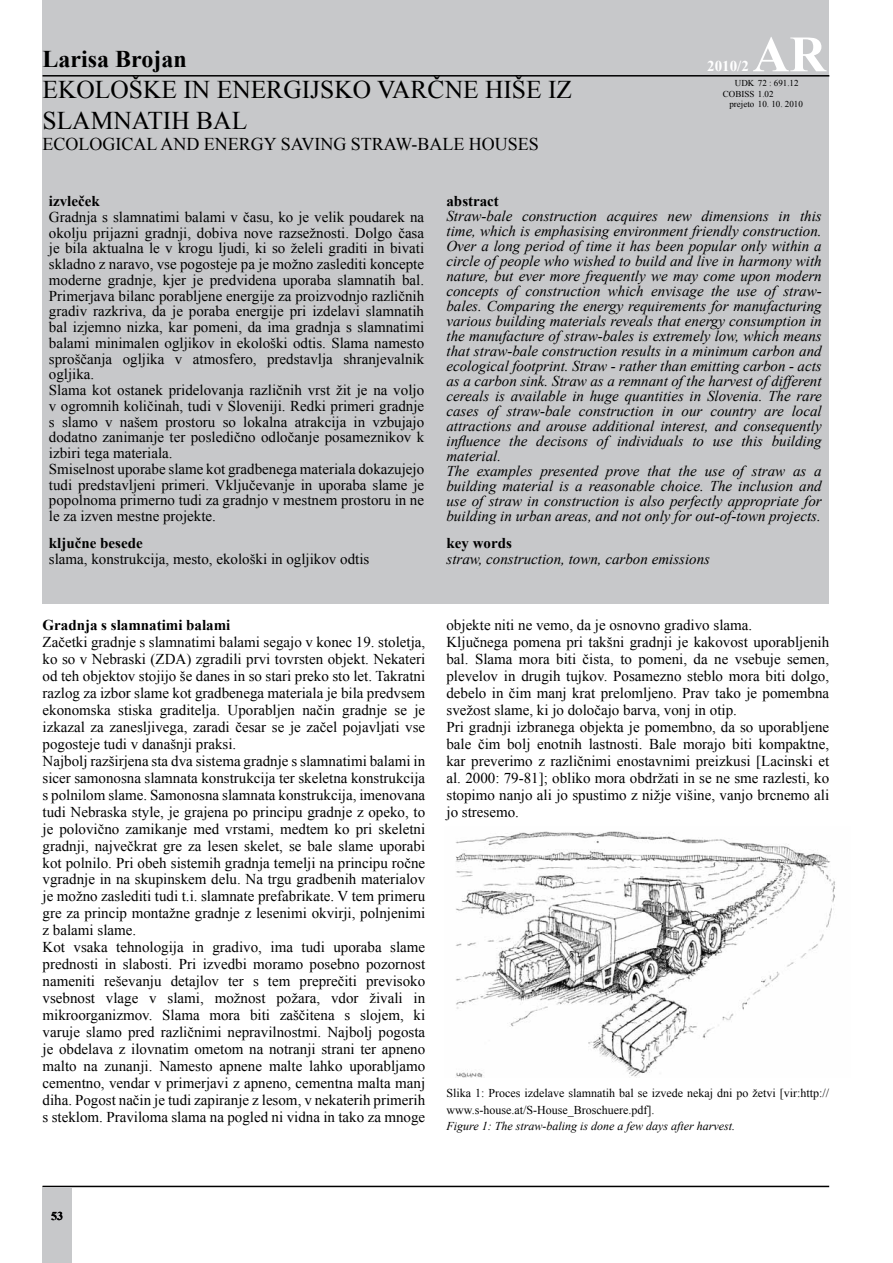
<style>
.page{position:relative;width:893px;height:1263px;background:#fff}
.page>*{position:absolute;margin:0;border:0;box-sizing:border-box;transform-origin:0 0}
.t1{font:700 51px "Times New Roman";color:#fff}
.t2{font:25.5px "Times New Roman";color:#000}
.t3{font:700 24px "Times New Roman";color:#000}
.t4{font:18px "Times New Roman";color:#000}
.t5{font:15px/17px "Times New Roman";color:#000}
.t6{font:italic 15px/15px "Times New Roman";color:#000}
.t7{font:700 15px "Times New Roman";color:#fff}
.t8{font:12px/16.5px "Times New Roman";color:#000}
.t9{font:700 12px "Times New Roman";color:#000}
.t10{font:9px/10.8px "Times New Roman";color:#000}
.s1{font-weight:700}
.s2{font-weight:700;font-style:normal}
.s3{font-style:italic}
</style>
<div class="page">
<hr style="left:43px;top:1186px;width:786px;height:1px;background:#000">
<div style="left:43px;top:1187px;width:29px;height:76px;background:#c7c8ca"></div>
<div style="left:43px;top:0;width:786px;height:604px;background:#c7c8ca"></div>
<hr style="left:43px;top:75px;width:786px;height:2px;background:#000">
<img style="left:455px;top:831px;width:380px;height:246px">
<p class="t3" style="left:43px;top:42px;width:146px">Larisa Brojan</p>
<p class="t2" style="left:43px;top:72px;width:34px">Ekološke</p>
<p class="t2" style="left:183px;top:72px;width:50px">in energijsko</p>
<p class="t2" style="left:377px;top:72px;width:18px">varčne</p>
<p class="t2" style="left:485px;top:72px;width:15px">hiše</p>
<p class="t2" style="left:548px;top:72px;width:13px">iz</p>
<p class="t2" style="left:43px;top:103px;width:18px">slamnatih</p>
<p class="t2" style="left:196px;top:103px;width:18px">bal</p>
<p class="t4" style="left:43px;top:132px;width:498px">ECOLOGICAL AND ENERGY SAVING STRAW-BALE HOUSES</p>
<p class="t1" style="left:753px;top:19px;width:75px">AR</p>
<p class="t10" style="left:729px;top:88px;width:75px;text-indent:-7px">COBISS 1.02<br>prejeto 10. 10. 2010</p>
<p class="t7" style="left:707px;top:56px;width:43px">2010/2</p>
<p class="t10" style="left:735px;top:77px;width:65px">UDK 72 : 691.12</p>
<p class="t5" style="left:49px;top:193px;width:377px;line-height:15.8px"><span class="s1">izvleček<br></span>Gradnja s slamnatimi balami v času, ko je velik poudarek na okolju prijazni gradnji, dobiva nove razsežnosti. Dolgo časa je bila aktualna le v krogu ljudi, ki so želeli graditi in bivati skladno z naravo, vse pogosteje pa je možno zaslediti koncepte moderne gradnje, kjer je predvidena uporaba slamnatih bal.<br>Primerjava bilanc porabljene energije za proizvodnjo različnih gradiv razkriva, da je poraba energije pri izdelavi slamnatih bal izjemno nizka, kar pomeni, da ima gradnja s slamnatimi balami minimalen ogljikov in ekološki odtis. Slama namesto sproščanja ogljika v atmosfero, predstavlja shranjevalnik ogljika.<br>Slama kot ostanek pridelovanja različnih vrst žit je na voljo v ogromnih količinah, tudi v Sloveniji. Redki primeri gradnje s slamo v našem prostoru so lokalna atrakcija in vzbujajo dodatno zanimanje ter posledično odločanje posameznikov k izbiri tega materiala.<br>Smiselnost uporabe slame kot gradbenega materiala dokazujejo tudi predstavljeni primeri. Vključevanje in uporaba slame je popolnoma primerno tudi za gradnjo v mestnem prostoru in ne le za izven mestne projekte.</p>
<p class="t6" style="left:446px;top:193px;width:377px"><span class="s2">abstract<br></span>Straw-bale construction acquires new dimensions in this time, which is emphasising environment friendly construction.<br>Over a long period of time it has been popular only within a circle of people who wished to build and live in harmony with nature, but ever more frequently we may come upon modern concepts of construction which envisage the use of straw&shy;bales. Comparing the energy requirements for manufacturing various building materials reveals that energy consumption in the manufacture of straw-bales is extremely low, which means that straw-bale construction results in a minimum carbon and ecological footprint. Straw - rather than emitting carbon - acts as a carbon sink. Straw as a remnant of the harvest of different cereals is available in huge quantities in Slovenia. The rare cases of straw-bale construction in our country are local attractions and arouse additional interest, and consequently influence the decisons of individuals to use this building material.<br>The examples presented prove that the use of straw as a building material is a reasonable choice. The inclusion and use of straw in construction is also perfectly appropriate for building in urban areas, and not only for out-of-town projects.</p>
<p class="t5" style="left:49px;top:534px;width:322px;line-height:16.5px"><span class="s1">ključne besede<br></span>slama, konstrukcija, mesto, ekološki in ogljikov odtis</p>
<p class="t6" style="left:446px;top:534px;width:265px;line-height:16.5px"><span class="s2">key words<br></span>straw, construction, town, carbon emissions</p>
<p class="t5" style="left:43px;top:616px;width:384px"><span class="s1">Gradnja s slamnatimi balami<br></span>Začetki gradnje s slamnatimi balami segajo v konec 19. stoletja, ko so v Nebraski (ZDA) zgradili prvi tovrsten objekt. Nekateri od teh objektov stojijo še danes in so stari preko sto let. Takratni razlog za izbor slame kot gradbenega materiala je bila predvsem ekonomska stiska graditelja. Uporabljen način gradnje se je izkazal za zanesljivega, zaradi česar se je začel pojavljati vse pogosteje tudi v današnji praksi.<br>Najbolj razširjena sta dva sistema gradnje s slamnatimi balami in sicer samonosna slamnata konstrukcija ter skeletna konstrukcija s polnilom slame. Samonosna slamnata konstrukcija, imenovana tudi Nebraska style, je grajena po principu gradnje z opeko, to je polovično zamikanje med vrstami, medtem ko pri skeletni gradnji, največkrat gre za lesen skelet, se bale slame uporabi kot polnilo. Pri obeh sistemih gradnja temelji na principu ročne vgradnje in na skupinskem delu. Na trgu gradbenih materialov je možno zaslediti tudi t.i. slamnate prefabrikate. V tem primeru gre za princip montažne gradnje z lesenimi okvirji, polnjenimi z balami slame.<br>Kot vsaka tehnologija in gradivo, ima tudi uporaba slame prednosti in slabosti. Pri izvedbi moramo posebno pozornost nameniti reševanju detajlov ter s tem preprečiti previsoko vsebnost vlage v slami, možnost požara, vdor živali in mikroorganizmov. Slama mora biti zaščitena s slojem, ki varuje slamo pred različnimi nepravilnostmi. Najbolj pogosta je obdelava z ilovnatim ometom na notranji strani ter apneno malto na zunanji. Namesto apnene malte lahko uporabljamo cementno, vendar v primerjavi z apneno, cementna malta manj diha. Pogost način je tudi zapiranje z lesom, v nekaterih primerih s steklom. Praviloma slama na pogled ni vidna in tako za mnoge</p>
<p class="t5" style="left:446px;top:616px;width:384px">objekte niti ne vemo, da je osnovno gradivo slama.<br>Ključnega pomena pri takšni gradnji je kakovost uporabljenih bal. Slama mora biti čista, to pomeni, da ne vsebuje semen, plevelov in drugih tujkov. Posamezno steblo mora biti dolgo, debelo in čim manj krat prelomljeno. Prav tako je pomembna svežost slame, ki jo določajo barva, vonj in otip.<br>Pri gradnji izbranega objekta je pomembno, da so uporabljene bale čim bolj enotnih lastnosti. Bale morajo biti kompaktne, kar preverimo z različnimi enostavnimi preizkusi [Lacinski et al. 2000: 79-81]; obliko mora obdržati in se ne sme razlesti, ko stopimo nanjo ali jo spustimo z nižje višine, vanjo brcnemo ali jo stresemo.</p>
<p class="t8" style="left:446px;top:1085px;width:384px">Slika 1: Proces izdelave slamnatih bal se izvede nekaj dni po žetvi [vir:http:// www.s-house.at/S-House_Broschuere.pdf].<br><span class="s3">Figure 1: The straw-baling is done a few days after harvest.</span></p>
<p class="t9" style="left:51px;top:1208px;width:13px">53</p>
</div>
